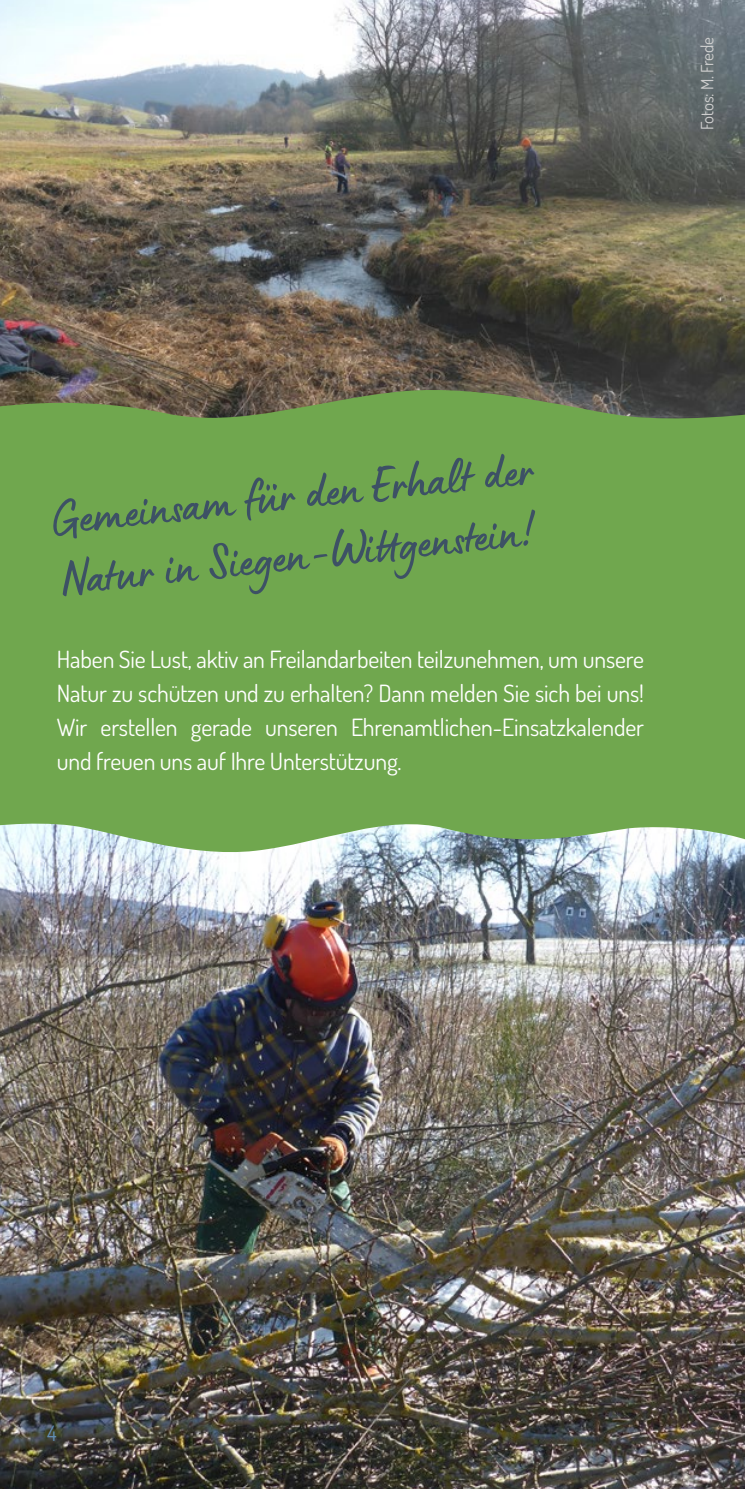
<style>
.page{position:relative;width:745px;height:1489px;background:#fff}
.page>*{position:absolute;margin:0;border:0;box-sizing:border-box;transform-origin:0 0}
.t1{font:50.75px/60.8px "Lumios Marker";color:#3d5165}
.t2{font:23.75px/33.8px "Dosis";letter-spacing:-.005em;color:#fff;text-align:justify}
.t3{font:21.25px "Dosis";color:#618db3}
.t4{font:17px "Dosis";letter-spacing:-.01em;color:#d0d0d0}
</style>
<div class="page">
<img style="left:0;top:858px;width:744px;height:630px">
<img style="left:0;top:0;width:744px;height:383px">
<svg style="left:0;top:383px;width:744px;height:475px;background:#73a555"></svg>
<p class="t4" style="left:695px;top:130px;width:94px;rotate:-90deg">Fotos: M. Frede</p>
<h1 class="t1" style="left:49px;top:486px;width:484px;rotate:-6deg">Gemeinsam für den Erhalt der<br>Natur in Siegen-Witt genstein!</h1>
<p class="t2" style="left:57px;top:641px;width:588px">Haben Sie Lust, aktiv an Freilandarbeiten teilzunehmen, um unsere Natur zu schützen und zu erhalten? Dann melden Sie sich bei uns!<br>Wir erstellen gerade unseren Ehrenamtlichen-Einsatzkalender und freuen uns auf Ihre Unterstützung.</p>
<p class="t3" style="left:47px;top:1418px;width:11px">4</p>
</div>
